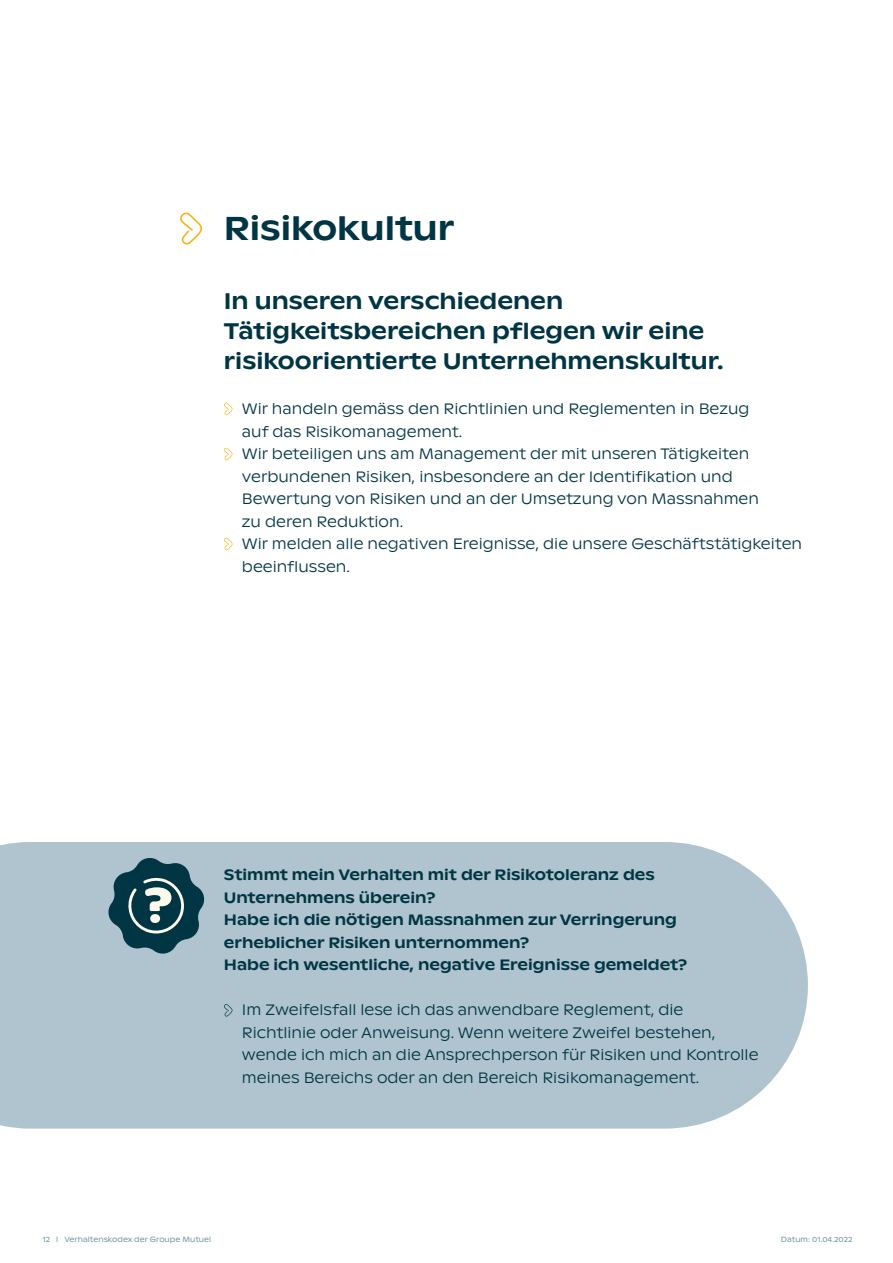
<style>
.page{position:relative;width:893px;height:1263px;background:#fff}
.page>*{position:absolute;margin:0;border:0;box-sizing:border-box;transform-origin:0 0}
.t1{font:500 33px "ABC Ginto Nord";color:#003543}
.t2{font:500 22.5px/30px "ABC Ginto Nord";color:#003543}
.t3{font:300 15px/22.5px "ABC Ginto Nord";color:#003543}
.t4{font:500 15px/22.5px "ABC Ginto Nord";color:#003543}
.t5{font:7.5px "ABC Ginto Nord";color:#6e96a3}
</style>
<div class="page">
<div style="left:0;top:842px;width:808px;height:286px;background:#afc4ce"></div>
<svg style="left:224px;top:1004px;width:8px;height:12px"></svg>
<svg style="left:180px;top:212px;width:22px;height:32px"></svg>
<svg style="left:106px;top:855px;width:100px;height:101px;background:#527781"></svg>
<svg style="left:224px;top:403px;width:8px;height:12px"></svg>
<svg style="left:224px;top:448px;width:8px;height:12px"></svg>
<svg style="left:224px;top:538px;width:8px;height:12px"></svg>
<h1 class="t1" style="left:224px;top:208px;width:232px">Risikokultur</h1>
<h2 class="t2" style="left:224px;top:286px;width:501px">In unseren verschiedenen<br>Tätigkeitsbereichen pflegen wir eine risikoorientierte Unternehmenskultur.</h2>
<p class="t3" style="left:242px;top:397px;width:562px">Wir handeln gemäss den Richtlinien und Reglementen in Bezug<br>auf das Risikomanagement.<br>Wir beteiligen uns am Management der mit unseren Tätigkeiten verbundenen Risiken, insbesondere an der Identifikation und Bewertung von Risiken und an der Umsetzung von Massnahmen<br>zu deren Reduktion.<br>Wir melden alle negativen Ereignisse, die unsere Geschäftstätigkeiten beeinflussen.</p>
<p class="t4" style="left:224px;top:864px;width:465px">Stimmt mein Verhalten mit der Risikotoleranz des Unternehmens überein?<br>Habe ich die nötigen Massnahmen zur Verringerung erheblicher Risiken unternommen?<br>Habe ich wesentliche, negative Ereignisse gemeldet?</p>
<p class="t3" style="left:242px;top:999px;width:518px">Im Zweifelsfall lese ich das anwendbare Reglement, die Richtlinie oder Anweisung. Wenn weitere Zweifel bestehen, wende ich mich an die Ansprechperson für Risiken und Kontrolle meines Bereichs oder an den Bereich Risikomanagement.</p>
<p class="t5" style="left:43px;top:1235px;width:170px">12 l Verhaltenskodex der Groupe Mutuel</p>
<p class="t5" style="left:781px;top:1235px;width:73px">Datum: 01.04.2022</p>
</div>
